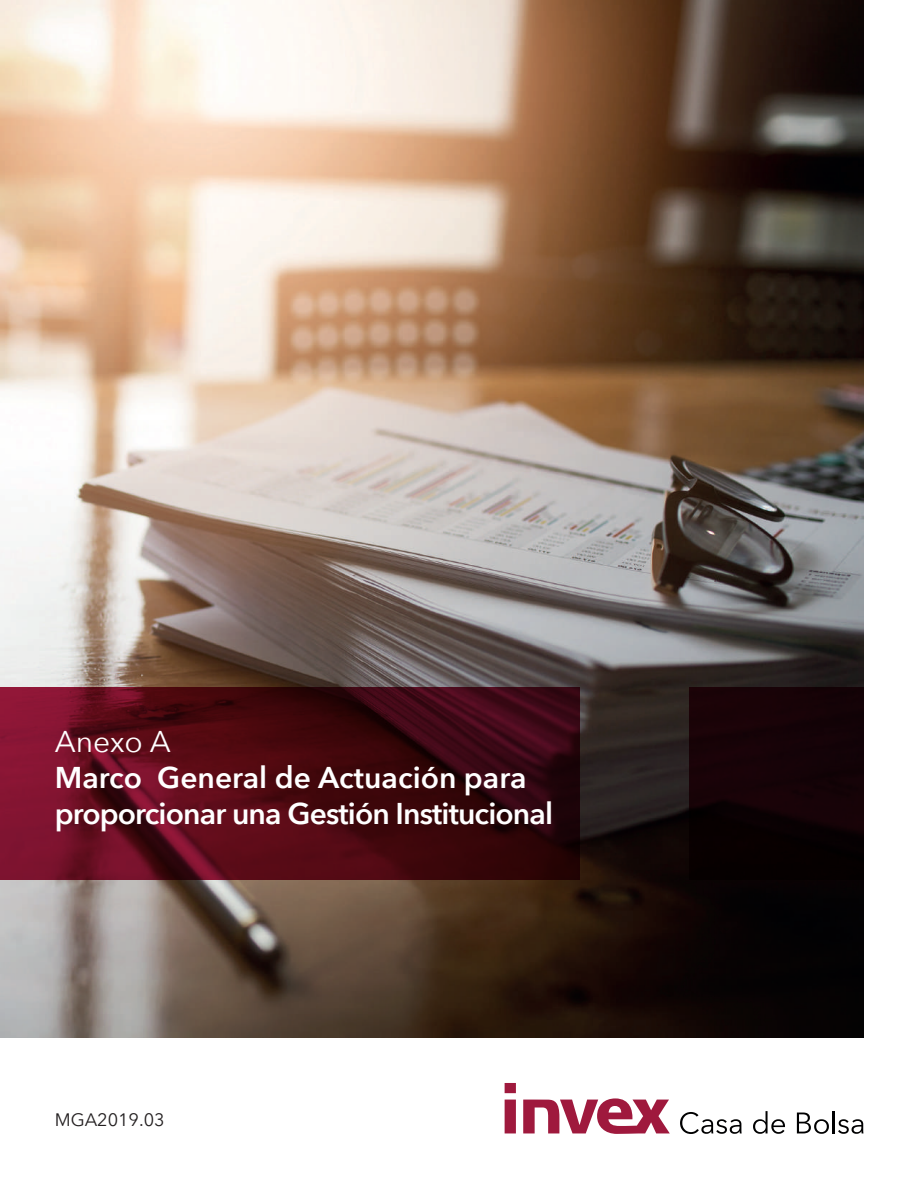
<style>
.page{position:relative;width:918px;height:1188px;background:#fff}
.page>*{position:absolute;margin:0;border:0;box-sizing:border-box;transform-origin:0 0}
.t1{font:600 30px/36px "Avenir Next";letter-spacing:-.03em;color:#fff}
.t2{font:30px "Avenir Next";letter-spacing:-.005em;color:#fff}
.t3{font:18px "Avenir Next";color:#231f20}
</style>
<div class="page">
<img style="left:0;top:0;width:863px;height:1037px">
<svg style="left:0;top:687px;width:580px;height:193px;background:#4e0a16"></svg>
<div style="left:689px;top:687px;width:174px;height:193px;background:linear-gradient(to right,#130205,#100206)"></div>
<svg style="left:505px;top:1083px;width:165px;height:51px"></svg>
<svg style="left:680px;top:1112px;width:62px;height:22px"></svg>
<svg style="left:753px;top:1111px;width:32px;height:23px"></svg>
<svg style="left:797px;top:1113px;width:32px;height:21px"></svg>
<hr style="left:833px;top:1111px;width:2px;height:22px;background:#000001">
<svg style="left:838px;top:1119px;width:25px;height:15px"></svg>
<p class="t2" style="left:55px;top:717px;width:118px">Anexo A</p>
<p class="t1" style="left:55px;top:759px;width:500px">Marco General de Actuación para proporcionar una Gestión Institucional</p>
<p class="t3" style="left:55px;top:1105px;width:111px">MGA2019.03</p>
</div>
